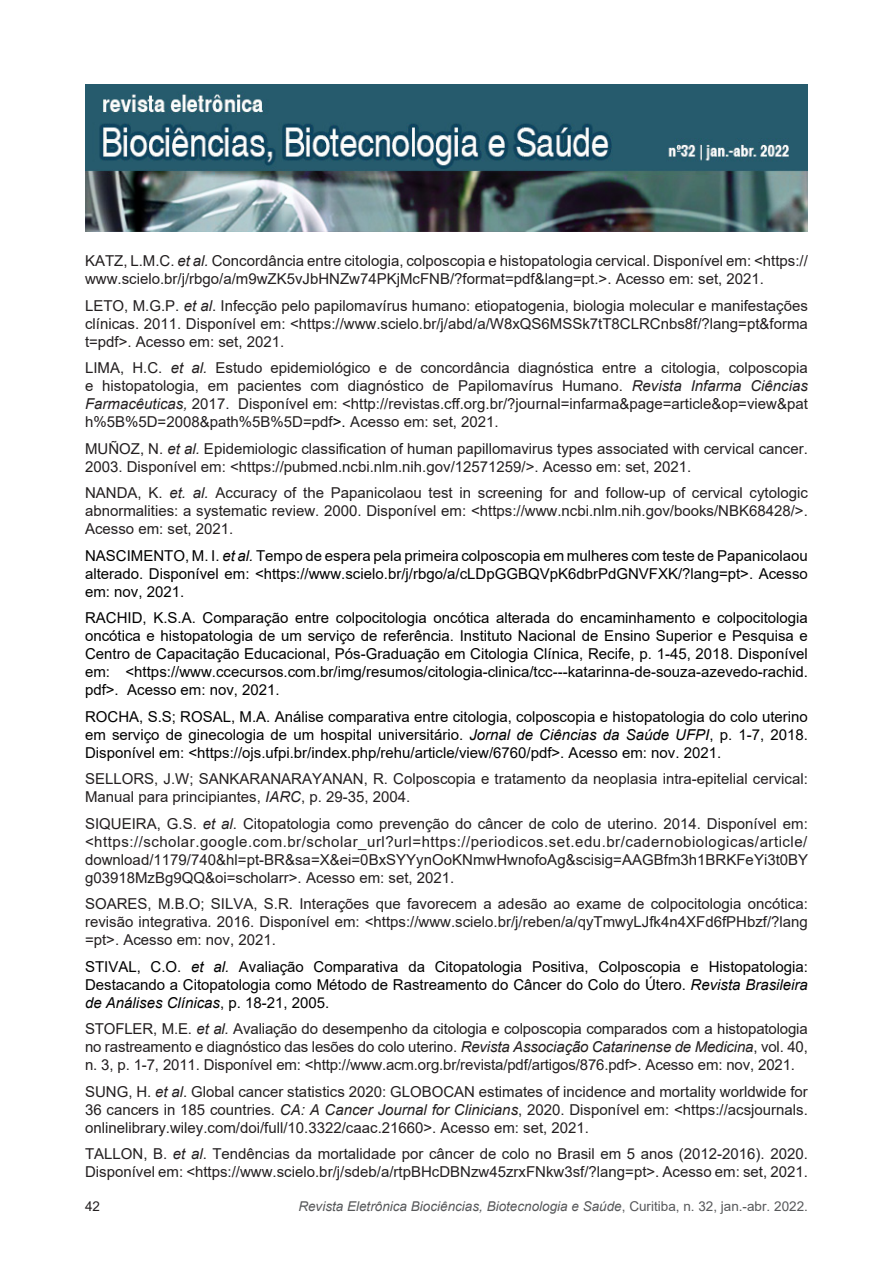
<style>
.page{position:relative;width:893px;height:1263px;background:#fff}
.page>*{position:absolute;margin:0;border:0;box-sizing:border-box;transform-origin:0 0}
.bio_biblio{font:15px/18px "Arial";color:#231f20;text-align:justify}
.bio_biblio-2{font:15px/18px "Arial";color:#000;text-align:justify}
.t1{font:italic 13.5px "Arial";color:#57585a}
.t2{font:13.5px "Arial";color:#231f20}
.s1{font-style:italic}
.s2{color:#000}
.s3{font-style:normal}
</style>
<div class="page">
<img style="left:85px;top:85px;width:723px;height:146px">
<p class="bio_biblio" style="left:85px;top:252px;width:724px">KATZ, L.M.C. <span class="s1">et al.</span> Concordância entre citologia, colposcopia e histopatologia cervical. Disponível em: &lt;https:// www.scielo.br/j/rbgo/a/m9wZK5vJbHNZw74PKjMcFNB/?format=pdf&amp;lang=pt.&gt;. Acesso em: set, 2021.</p>
<p class="bio_biblio" style="left:85px;top:296px;width:724px">LETO, M.G.P. <span class="s1">et al</span>. Infecção pelo papilomavírus humano: etiopatogenia, biologia molecular e manifestações clínicas. 2011. Disponível em: &lt;https://www.scielo.br/j/abd/a/W8xQS6MSSk7tT8CLRCnbs8f/?lang=pt&amp;forma t=pdf&gt;. Acesso em: set, 2021.</p>
<p class="bio_biblio" style="left:85px;top:359px;width:724px">LIMA, H.C. <span class="s1">et al.</span> Estudo epidemiológico e de concordância diagnóstica entre a citologia, colposcopia e histopatologia, em pacientes com diagnóstico de Papilomavírus Humano. <span class="s1">Revista Infarma Ciências Farmacêuticas,</span> 2017. Disponível em: &lt;http://revistas.cff.org.br/?journal=infarma&amp;page=article&amp;op=view&amp;pat h%5B%5D=2008&amp;path%5B%5D=pdf<span class="s2">&gt;.</span> Acesso em: set, 2021.</p>
<p class="bio_biblio" style="left:85px;top:439px;width:724px">MUÑOZ, N. <span class="s1">et al.</span> Epidemiologic classification of human papillomavirus types associated with cervical cancer.<br>2003. Disponível em: &lt;https://pubmed.ncbi.nlm.nih.gov/12571259/&gt;. Acesso em: set, 2021.</p>
<p class="bio_biblio" style="left:85px;top:484px;width:724px">NANDA, K. <span class="s1">et. al.</span> Accuracy of the Papanicolaou test in screening for and follow-up of cervical cytologic abnormalities: a systematic review. 2000. Disponível em: &lt;https://www.ncbi.nlm.nih.gov/books/NBK68428/&gt;.<br>Acesso em: set, 2021.</p>
<p class="bio_biblio-2" style="left:85px;top:546px;width:724px">NASCIMENTO, M. I. <span class="s1">et al.</span> Tempo de espera pela primeira colposcopia em mulheres com teste de Papanicolaou alterado. Disponível em: &lt;https://www.scielo.br/j/rbgo/a/cLDpGGBQVpK6dbrPdGNVFXK/?lang=pt&gt;. Acesso em: nov, 2021.</p>
<p class="bio_biblio-2" style="left:85px;top:609px;width:724px">RACHID, K.S.A. Comparação entre colpocitologia oncótica alterada do encaminhamento e colpocitologia oncótica e histopatologia de um serviço de referência. Instituto Nacional de Ensino Superior e Pesquisa e Centro de Capacitação Educacional, Pós-Graduação em Citologia Clínica, Recife, p. 1-45, 2018. Disponível em: &lt;https://www.ccecursos.com.br/img/resumos/citologia-clinica/tcc---katarinna-de-souza-azevedo-rachid. pdf&gt;. Acesso em: nov, 2021.</p>
<p class="bio_biblio-2" style="left:85px;top:707px;width:724px">ROCHA, S.S; ROSAL, M.A. Análise comparativa entre citologia, colposcopia e histopatologia do colo uterino em serviço de ginecologia de um hospital universitário. <span class="s1">Jornal de Ciências da Saúde UFPI</span>, p. 1-7, 2018.<br>Disponível em: &lt;https://ojs.ufpi.br/index.php/rehu/article/view/6760/pdf&gt;. Acesso em: nov. 2021.</p>
<p class="bio_biblio" style="left:85px;top:770px;width:724px">SELLORS, J.W; SANKARANARAYANAN, R. Colposcopia e tratamento da neoplasia intra-epitelial cervical:<br>Manual para principiantes, <span class="s1">IARC</span>, p. 29-35, 2004.</p>
<p class="bio_biblio" style="left:85px;top:814px;width:725px">SIQUEIRA, G.S. <span class="s1">et al</span>. Citopatologia como prevenção do câncer de colo de uterino. 2014. Disponível em: &lt;https://scholar.google.com.br/scholar_url?url=https://periodicos.set.edu.br/cadernobiologicas/article/ download/1179/740&amp;hl=pt-BR&amp;sa=X&amp;ei=0BxSYYynOoKNmwHwnofoAg&amp;scisig=AAGBfm3h1BRKFeYi3t0BY g03918MzBg9QQ&amp;oi=scholarr&gt;. Acesso em: set, 2021.</p>
<p class="bio_biblio" style="left:85px;top:895px;width:724px">SOARES, M.B.O; SILVA, S.R. Interações que favorecem a adesão ao exame de colpocitologia oncótica: revisão integrativa<span class="s1">.</span> 2016. Disponível em: &lt;https://www.scielo.br/j/reben/a/qyTmwyLJfk4n4XFd6fPHbzf/?lang =pt&gt;. Acesso em: nov, 2021.</p>
<p class="bio_biblio-2" style="left:85px;top:957px;width:724px">STIVAL, C.O. <span class="s1">et al.</span> Avaliação Comparativa da Citopatologia Positiva, Colposcopia e Histopatologia:<br>Destacando a Citopatologia como Método de Rastreamento do Câncer do Colo do Útero. <span class="s1">Revista Brasileira de Análises Clínicas</span>, p. 18-21, 2005.</p>
<p class="bio_biblio" style="left:85px;top:1020px;width:724px">STOFLER, M.E. <span class="s1">et al.</span> Avaliação do desempenho da citologia e colposcopia comparados com a histopatologia no rastreamento e diagnóstico das lesões do colo uterino. <span class="s1">Revista Associação Catarinense de Medicina</span>, vol. 40, n. 3, p. 1-7, 2011. Disponível em: &lt;http://www.acm.org.br/revista/pdf/artigos/876.pdf&gt;. Acesso em: nov, 2021.</p>
<p class="bio_biblio" style="left:85px;top:1082px;width:724px">SUNG, H. <span class="s1">et al</span>. Global cancer statistics 2020: GLOBOCAN estimates of incidence and mortality worldwide for 36 cancers in 185 countries. <span class="s1">CA: A Cancer Journal for Clinicians</span>, 2020. Disponível em: &lt;https://acsjournals. onlinelibrary.wiley.com/doi/full/10.3322/caac.21660&gt;. Acesso em: set, 2021.</p>
<p class="bio_biblio" style="left:85px;top:1145px;width:724px">TALLON, B. <span class="s1">et al</span>. Tendências da mortalidade por câncer de colo no Brasil em 5 anos (2012-2016). 2020.<br>Disponível em: &lt;https://www.scielo.br/j/sdeb/a/rtpBHcDBNzw45zrxFNkw3sf/?lang=pt&gt;. Acesso em: set, 2021.</p>
<p class="t2" style="left:85px;top:1197px;width:17px">42</p>
<p class="t1" style="left:298px;top:1197px;width:511px">Revista Eletrônica Biociências, Biotecnologia e Saúde<span class="s3">, Curitiba, n. 32, jan.-abr. 2022.</span></p>
</div>
